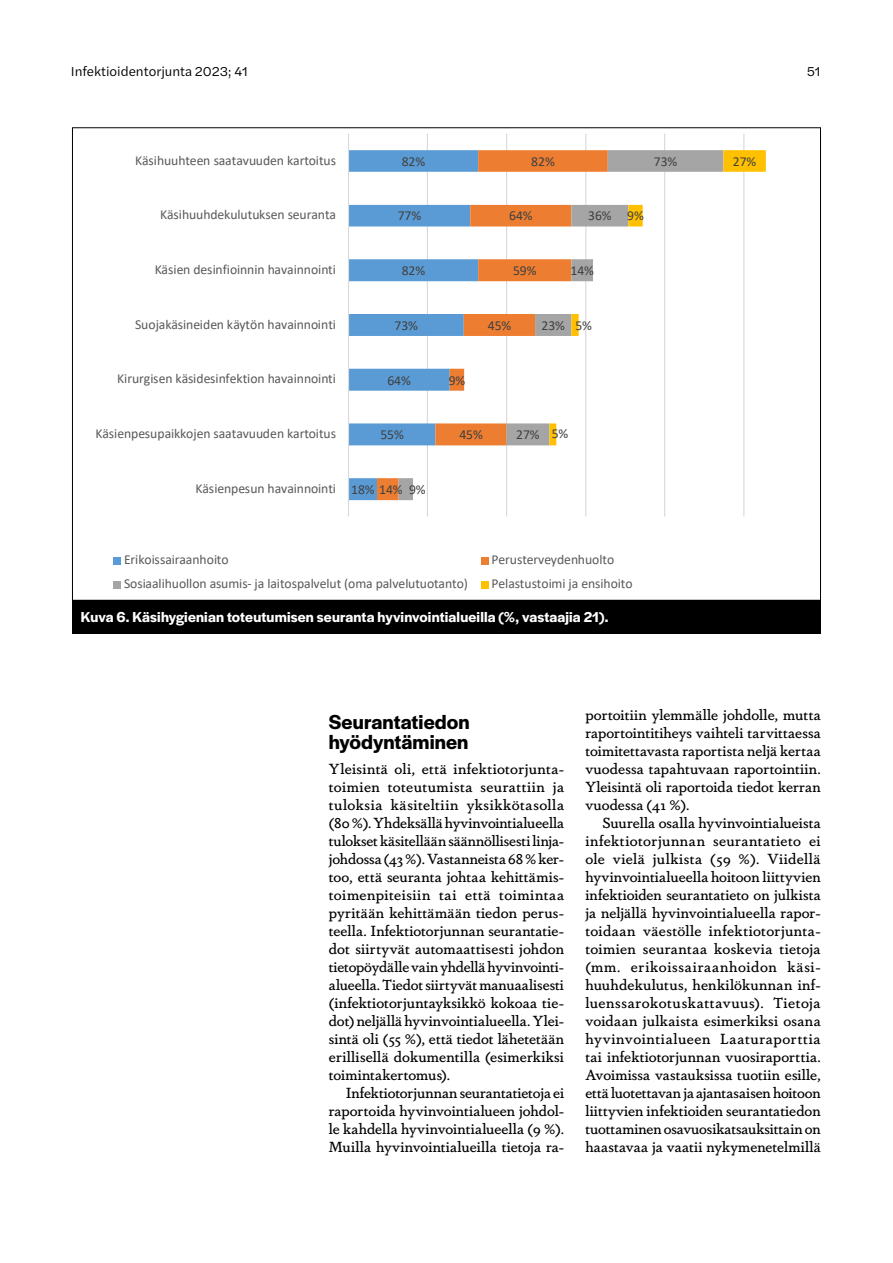
<style>
.page{position:relative;width:893px;height:1263px;background:#fff}
.page>*{position:absolute;margin:0;border:0;box-sizing:border-box;transform-origin:0 0}
.t1{font:600 21px/19.5px "Halyard Display";letter-spacing:.005em;color:#000}
.t2{font:600 15px "Halyard Display";letter-spacing:.01em;color:#fff}
.t3{font:500 14.55px/18px "Dapifer";letter-spacing:.005em;color:#000;text-align:justify}
.t4{font:13.65px "Calibri";letter-spacing:-.005em;color:#595959}
.t5{font:13.65px "Calibri";letter-spacing:-.005em;color:#404040}
.t6{font:13.5px "Halyard Text";color:#000}
</style>
<div class="page">
<div style="left:72px;top:600px;width:749px;height:34px;background:#000"></div>
<hr style="left:822px;top:134px;width:1px;height:382px;background:#d9d9d9">
<svg style="left:113px;top:133px;width:653px;height:456px"></svg>
<p class="t6" style="left:71px;top:62px;width:179px">Infektioidentorjunta 2023; 41</p>
<p class="t6" style="left:807px;top:62px;width:15px">51</p>
<p class="t4" style="left:135px;top:150px;width:202px">Käsihuuhteen saatavuuden kartoitus</p>
<p class="t5" style="left:402px;top:152px;width:25px">82%</p>
<p class="t5" style="left:531px;top:152px;width:25px">82%</p>
<p class="t5" style="left:654px;top:152px;width:25px">73%</p>
<p class="t4" style="left:160px;top:205px;width:177px">Käsihuuhdekulutuksen seuranta</p>
<p class="t5" style="left:398px;top:206px;width:25px">77%</p>
<p class="t5" style="left:509px;top:206px;width:25px">64%</p>
<p class="t5" style="left:588px;top:206px;width:25px">36%</p>
<p class="t5" style="left:627px;top:206px;width:18px">9%</p>
<p class="t4" style="left:155px;top:260px;width:183px">Käsien desinfioinnin havainnointi</p>
<p class="t5" style="left:402px;top:261px;width:25px">82%</p>
<p class="t5" style="left:513px;top:261px;width:25px">59%</p>
<p class="t5" style="left:570px;top:261px;width:25px">14%</p>
<p class="t4" style="left:135px;top:315px;width:202px">Suojakäsineiden käytön havainnointi</p>
<p class="t5" style="left:395px;top:316px;width:25px">73%</p>
<p class="t5" style="left:488px;top:316px;width:25px">45%</p>
<p class="t5" style="left:542px;top:316px;width:25px">23%</p>
<p class="t5" style="left:575px;top:316px;width:18px">5%</p>
<p class="t4" style="left:117px;top:369px;width:220px">Kirurgisen käsidesinfektion havainnointi</p>
<p class="t5" style="left:387px;top:370px;width:25px">64%</p>
<p class="t5" style="left:449px;top:370px;width:18px">9%</p>
<p class="t4" style="left:96px;top:424px;width:242px">Käsienpesupaikkojen saatavuuden kartoitus</p>
<p class="t5" style="left:380px;top:425px;width:25px">55%</p>
<p class="t5" style="left:459px;top:425px;width:25px">45%</p>
<p class="t5" style="left:516px;top:425px;width:25px">27%</p>
<p class="t5" style="left:552px;top:424px;width:18px">5%</p>
<p class="t4" style="left:196px;top:478px;width:142px">Käsienpesun havainnointi</p>
<p class="t5" style="left:351px;top:480px;width:53px">18% 14%</p>
<p class="t5" style="left:409px;top:480px;width:18px">9%</p>
<p class="t4" style="left:124px;top:550px;width:106px">Erikoissairaanhoito</p>
<p class="t4" style="left:491px;top:550px;width:124px">Perusterveydenhuolto</p>
<p class="t4" style="left:124px;top:574px;width:345px">Sosiaalihuollon asumis- ja laitospalvelut (oma palvelutuotanto)</p>
<p class="t4" style="left:491px;top:574px;width:143px">Pelastustoimi ja ensihoito</p>
<p class="t2" style="left:81px;top:606px;width:529px">Kuva 6. Käsihygienian toteutumisen seuranta hyvinvointialueilla (%, vastaajia 21).</p>
<p class="t5" style="left:733px;top:152px;width:25px">27%</p>
<h1 class="t1" style="left:329px;top:711px;width:142px">Seurantatiedon hyödyntäminen</h1>
<p class="t3" style="left:329px;top:759px;width:237px">Yleisintä oli, että infektiotorjunta&shy;toimien toteutumista seurattiin ja tuloksia käsiteltiin yksikkötasolla (80 %). Yhdeksällä hyvinvointialueella tulokset käsitellään säännöllisesti linja&shy;johdossa (43 %). Vastanneista 68 % ker&shy;too, että seuranta johtaa kehittämis&shy;toimenpiteisiin tai että toimintaa pyritään kehittämään tiedon perus&shy;teella. Infektiotorjunnan seurantatie&shy;dot siirtyvät automaattisesti johdon tietopöydälle vain yhdellä hyvinvointi&shy;alueella. Tiedot siirtyvät manuaalisesti (infektiotorjuntayksikkö kokoaa tie&shy;dot) neljällä hyvinvointialueella. Ylei&shy;sintä oli (55 %), että tiedot lähetetään erillisellä dokumentilla (esimerkiksi toimintakertomus).</p>
<p class="t3" style="left:329px;top:1083px;width:237px;text-indent:17px">Infektiotorjunnan seurantatietoja ei raportoida hyvinvointialueen johdol&shy;le kahdella hyvinvointialueella (9 %).<br>Muilla hyvinvointialueilla tietoja ra-</p>
<p class="t3" style="left:585px;top:705px;width:237px">portoitiin ylemmälle johdolle, mutta raportointitiheys vaihteli tarvittaessa toimitettavasta raportista neljä kertaa vuodessa tapahtuvaan raportointiin.<br>Yleisintä oli raportoida tiedot kerran vuodessa (41 %).</p>
<p class="t3" style="left:585px;top:813px;width:237px;text-indent:17px">Suurella osalla hyvinvointialueista infektiotorjunnan seurantatieto ei ole vielä julkista (59 %). Viidellä hyvinvointialueella hoitoon liittyvien infektioiden seurantatieto on julkista ja neljällä hyvinvointialueella rapor&shy;toidaan väestölle infektiotorjunta&shy;toimien seurantaa koskevia tietoja (mm. erikoissairaanhoidon käsi&shy;huuhdekulutus, henkilökunnan inf&shy;luenssarokotuskattavuus). Tietoja voidaan julkaista esimerkiksi osana hyvinvointialueen Laaturaporttia tai infektiotorjunnan vuosiraporttia.<br>Avoimissa vastauksissa tuotiin esille, että luotettavan ja ajantasaisen hoitoon liittyvien infektioiden seurantatiedon tuottaminen osavuosikatsauksittain on haastavaa ja vaatii nykymenetelmillä</p>
</div>
